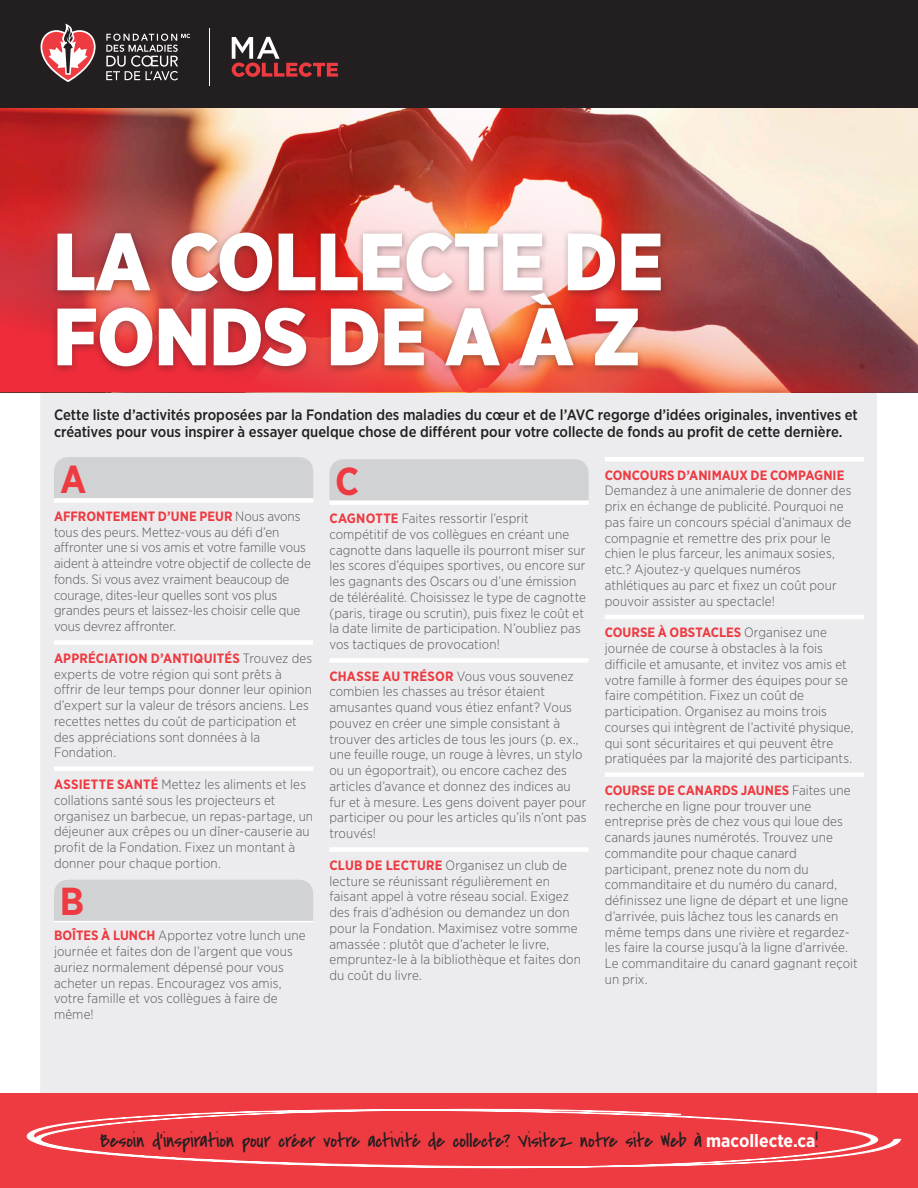
<style>
.page{position:relative;width:918px;height:1188px;background:#fff}
.page>*{position:absolute;margin:0;border:0;box-sizing:border-box;transform-origin:0 0}
.Main_Headline_-_54_5{font:900 81px/75px "Gotham Narrow";letter-spacing:-.005em;color:#fff}
.t1{font:700 39px "Gotham Narrow";color:#ee3a41}
.t2{font:20.25px "Covered By Your Grace";letter-spacing:-.015em;color:#231f20}
.Intro_line{font:500 15px/16.8px "Gotham Narrow";color:#231f20}
.Paragraph_Style_1{font:300 13.5px/15.8px "Gotham Narrow";letter-spacing:.005em;color:#57585a}
.s1{font-weight:700;color:#ee3a41}
.s2{font-family:"Gotham Narrow";font-weight:700;font-size:18px;color:#fff}
.s3{font-size:21px}
</style>
<div class="page">
<div style="left:40px;top:392px;width:837px;height:702px;background:#ececee"></div>
<img style="left:0;top:108px;width:918px;height:284px">
<div style="left:0;top:0;width:918px;height:108px;background:#231f20"></div>
<div style="left:51px;top:228px;width:617px;height:148px;background:#231f20;opacity:.4"></div>
<div style="left:54px;top:457px;width:259px;height:41px;background:#d1d2d4"></div>
<div style="left:54px;top:498px;width:259px;height:5px;background:#fff"></div>
<div style="left:54px;top:640px;width:259px;height:5px;background:#fff"></div>
<div style="left:54px;top:766px;width:259px;height:5px;background:#fff"></div>
<div style="left:605px;top:457px;width:259px;height:5px;background:#fff"></div>
<hr style="left:605px;top:615px;width:259px;height:4px;background:#fff">
<div style="left:605px;top:772px;width:259px;height:5px;background:#fff"></div>
<hr style="left:54px;top:918px;width:259px;height:4px;background:#fff">
<div style="left:329px;top:500px;width:260px;height:5px;background:#fff"></div>
<div style="left:329px;top:658px;width:260px;height:5px;background:#fff"></div>
<div style="left:329px;top:847px;width:260px;height:5px;background:#fff"></div>
<div style="left:54px;top:880px;width:259px;height:41px;background:#d1d2d4"></div>
<div style="left:329px;top:459px;width:260px;height:41px;background:#d1d2d4"></div>
<svg style="left:40px;top:24px;width:56px;height:58px"></svg>
<svg style="left:106px;top:34px;width:84px;height:46px"></svg>
<hr style="left:209px;top:29px;width:1px;height:57px;background:#fff">
<svg style="left:232px;top:37px;width:106px;height:40px"></svg>
<div style="left:0;top:1094px;width:918px;height:94px;background:#ee3a41"></div>
<svg style="left:26px;top:1108px;width:875px;height:61px"></svg>
<p class="Main_Headline_-_54_5" style="left:53px;top:223px;width:612px">LA COLLECTE DE<br>FONDS DE A À Z</p>
<p class="Intro_line" style="left:54px;top:406px;width:805px">Cette liste d’activités proposées par la Fondation des maladies du cœur et de l’AVC regorge d’idées originales, inventives et créatives pour vous inspirer à essayer quelque chose de différent pour votre collecte de fonds au profit de cette dernière.</p>
<p class="t1" style="left:60px;top:454px;width:28px">A</p>
<p class="Paragraph_Style_1" style="left:54px;top:508px;width:258px"><span class="s1">AFFRONTEMENT D’UNE PEUR</span> Nous avons tous des peurs. Mettez-vous au défi d’en affronter une si vos amis et votre famille vous aident à atteindre votre objectif de collecte de fonds. Si vous avez vraiment beaucoup de courage, dites-leur quelles sont vos plus grandes peurs et laissez-les choisir celle que vous devrez affronter.</p>
<p class="Paragraph_Style_1" style="left:54px;top:650px;width:260px"><span class="s1">APPRÉCIATION D’ANTIQUITÉS</span> Trouvez des experts de votre région qui sont prêts à offrir de leur temps pour donner leur opinion d’expert sur la valeur de trésors anciens. Les recettes nettes du coût de participation et des appréciations sont données à la Fondation.</p>
<p class="Paragraph_Style_1" style="left:54px;top:776px;width:261px"><span class="s1">ASSIETTE SANTÉ</span> Mettez les aliments et les collations santé sous les projecteurs et organisez un barbecue, un repas-partage, un déjeuner aux crêpes ou un dîner-causerie au profit de la Fondation. Fixez un montant à donner pour chaque portion.</p>
<p class="t1" style="left:335px;top:456px;width:26px">C</p>
<p class="Paragraph_Style_1" style="left:605px;top:467px;width:248px"><span class="s1">CONCOURS D’ANIMAUX DE COMPAGNIE </span>Demandez à une animalerie de donner des prix en échange de publicité. Pourquoi ne pas faire un concours spécial d’animaux de compagnie et remettre des prix pour le chien le plus farceur, les animaux sosies, etc.? Ajoutez-y quelques numéros athlétiques au parc et fixez un coût pour pouvoir assister au spectacle!</p>
<p class="Paragraph_Style_1" style="left:605px;top:624px;width:250px"><span class="s1">COURSE À OBSTACLES</span> Organisez une journée de course à obstacles à la fois difficile et amusante, et invitez vos amis et votre famille à former des équipes pour se faire compétition. Fixez un coût de participation. Organisez au moins trois courses qui intègrent de l’activité physique, qui sont sécuritaires et qui peuvent être pratiquées par la majorité des participants.</p>
<p class="Paragraph_Style_1" style="left:605px;top:782px;width:255px"><span class="s1">COURSE DE CANARDS JAUNES</span> Faites une recherche en ligne pour trouver une entreprise près de chez vous qui loue des canards jaunes numérotés. Trouvez une commandite pour chaque canard participant, prenez note du nom du commanditaire et du numéro du canard, définissez une ligne de départ et une ligne d’arrivée, puis lâchez tous les canards en même temps dans une rivière et regardez&shy;les faire la course jusqu’à la ligne d’arrivée.<br>Le commanditaire du canard gagnant reçoit un prix.</p>
<p class="Paragraph_Style_1" style="left:329px;top:510px;width:258px"><span class="s1">CAGNOTTE</span> Faites ressortir l’esprit compétitif de vos collègues en créant une cagnotte dans laquelle ils pourront miser sur les scores d’équipes sportives, ou encore sur les gagnants des Oscars ou d’une émission de téléréalité. Choisissez le type de cagnotte (paris, tirage ou scrutin), puis fixez le coût et la date limite de participation. N’oubliez pas vos tactiques de provocation!</p>
<p class="Paragraph_Style_1" style="left:329px;top:668px;width:259px"><span class="s1">CHASSE AU TRÉSOR</span> Vous vous souvenez combien les chasses au trésor étaient amusantes quand vous étiez enfant? Vous pouvez en créer une simple consistant à trouver des articles de tous les jours (p. ex., une feuille rouge, un rouge à lèvres, un stylo ou un égoportrait), ou encore cachez des articles d’avance et donnez des indices au fur et à mesure. Les gens doivent payer pour participer ou pour les articles qu’ils n’ont pas trouvés!</p>
<p class="Paragraph_Style_1" style="left:329px;top:857px;width:253px"><span class="s1">CLUB DE LECTURE</span> Organisez un club de lecture se réunissant régulièrement en faisant appel à votre réseau social. Exigez des frais d’adhésion ou demandez un don pour la Fondation. Maximisez votre somme amassée : plutôt que d’acheter le livre, empruntez-le à la bibliothèque et faites don du coût du livre.</p>
<p class="t1" style="left:60px;top:876px;width:26px">B</p>
<p class="Paragraph_Style_1" style="left:54px;top:927px;width:253px"><span class="s1">BOÎTES À LUNCH</span> Apportez votre lunch une journée et faites don de l’argent que vous auriez normalement dépensé pour vous acheter un repas. Encouragez vos amis, votre famille et vos collègues à faire de même!</p>
<p class="t2" style="left:100px;top:1127px;width:720px">Besoin d’inspiration pour créer votre activité de collecte? Visitez notre site Web à <span class="s2">macollecte.ca</span><span class="s3">!</span></p>
</div>
